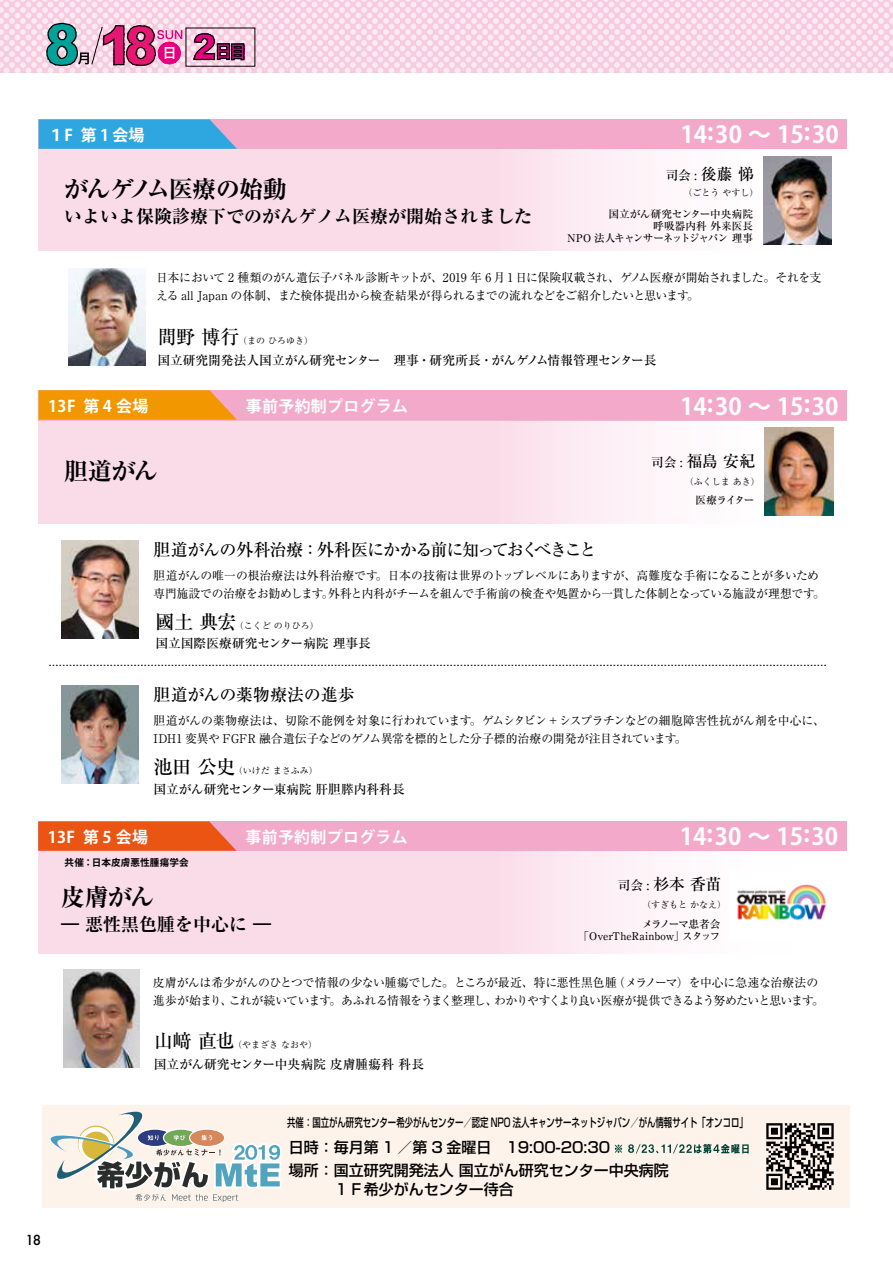
<style>
.page{position:relative;width:893px;height:1263px;background:#fff}
.page>*{position:absolute;margin:0;border:0;box-sizing:border-box;transform-origin:0 0}
.t1{font:700 expanded 24px "Ryumin Pro";letter-spacing:-.035em;color:#000}
.t2{font:700 23.4px "Koz Go Pr 6 N";color:#fff}
.t3{font:700 expanded 18px "Ryumin Pro";color:#000}
.t4{font:500 16.95px "Ryumin Pro";letter-spacing:-.06em;color:#000}
.t5{font:500 16.95px "Ryumin Pro";letter-spacing:-.015em;color:#000}
.t6{font:700 15.9px "Koz Go Pr 6 N";letter-spacing:.02em;color:#fff}
.t7{font:500 15.9px "Ryumin Pro";letter-spacing:-.03em;color:#000}
.t8{font:15px/22.5px "Shin Go Pro Medium 90 pv RKSJ H";color:#000}
.t9{font:500 13.5px "Futura";color:#000}
.t10{font:500 12.75px "Ryumin Pro";letter-spacing:-.005em;color:#000}
.t11{font:12px/18px "Ryumin Pro";letter-spacing:-.025em;color:#000}
.t12{font:12px "Shin Go Pro Medium 90 pv RKSJ H";color:#000;scale:.7 1}
.t13{font:500 10.65px/12px "Ryumin Pro";letter-spacing:-.01em;color:#000;text-align:right}
.t14{font:700 9.6px "Koz Go Pr 6 N";letter-spacing:.02em;color:#000}
.t15{font:9px "Ryumin Pro";color:#000}
.s1{font-size:15.9px}
.s2{font-weight:500;font-size:19.2px}
.s3{font-size:12.75px}
</style>
<div class="page">
<div style="left:38px;top:421px;width:808px;height:102px;background:linear-gradient(to right,#fbd4e6,#f9f5f5)"></div>
<div style="left:38px;top:852px;width:808px;height:102px;background:linear-gradient(to right,#f8d1e2,#fffbfd)"></div>
<img style="left:764px;top:427px;width:69px;height:88px">
<img style="left:729px;top:871px;width:104px;height:69px">
<div style="left:38px;top:149px;width:808px;height:102px;background:linear-gradient(to right,#f8d1e2,#fffbfd)"></div>
<img style="left:763px;top:156px;width:69px;height:88px">
<img style="left:63px;top:970px;width:77px;height:97px">
<img style="left:62px;top:686px;width:76px;height:98px">
<img style="left:62px;top:541px;width:76px;height:98px">
<img style="left:69px;top:268px;width:76px;height:98px">
<svg style="left:0;top:0;width:893px;height:72px;background:#f8d7e5"></svg>
<svg style="left:193px;top:33px;width:52px;height:28px"></svg>
<svg style="left:46px;top:22px;width:136px;height:45px;background:#b684a4"></svg>
<div style="left:39px;top:119px;width:808px;height:30px;background:#f3a9c9"></div>
<svg style="left:39px;top:119px;width:198px;height:30px;background:#3fa7dd"></svg>
<div style="left:38px;top:390px;width:809px;height:30px;background:#f3a9c9"></div>
<div style="left:38px;top:821px;width:808px;height:30px;background:#f3a9c9"></div>
<svg style="left:39px;top:390px;width:198px;height:30px;background:#f39812"></svg>
<svg style="left:38px;top:821px;width:198px;height:30px;background:#ea5c23"></svg>
<svg style="left:49px;top:665px;width:777px;height:1px"></svg>
<div style="left:43px;top:1106px;width:807px;height:102px;background:#fdf3eb"></div>
<img style="left:766px;top:1123px;width:68px;height:67px">
<svg style="left:50px;top:1111px;width:232px;height:91px"></svg>
<svg style="left:615px;top:1144px;width:7px;height:9px"></svg>
<svg style="left:628px;top:1143px;width:121px;height:11px"></svg>
<h3 class="t6" style="left:48px;top:126px;width:98px">１F 第1会場</h3>
<h2 class="t2" style="left:680px;top:121px;width:160px">14:30 〜 15:30</h2>
<h1 class="t1" style="left:64px;top:170px;width:224px">がんゲノム医療の始動</h1>
<h3 class="t3" style="left:64px;top:202px;width:470px">いよいよ保険診療下でのがんゲノム医療が開始されました</h3>
<p class="t10" style="left:666px;top:166px;width:90px">司会 : <span class="s1">後藤 悌</span></p>
<p class="t15" style="left:684px;top:185px;width:76px">（ごとう やすし）</p>
<p class="t13" style="left:568px;top:207px;width:187px">国立がん研究センター中央病院<br>呼吸器内科 外来医長<br>NPO 法人キャンサーネットジャパン 理事</p>
<p class="t11" style="left:156px;top:267px;width:667px">日本において 2 種類のがん遺伝子パネル診断キットが、2019 年 6 月 1 日に保険収載され、ゲノム医療が開始されました。それを支える all Japan の体制、また検体提出から検査結果が得られるまでの流れなどをご紹介したいと思います。</p>
<p class="t15" style="left:158px;top:334px;width:157px"><span class="s2">間野 博行</span>（まの ひろゆき）</p>
<p class="t10" style="left:158px;top:350px;width:501px">国立研究開発法人国立がん研究センター　理事・研究所長・がんゲノム情報管理センター長</p>
<h3 class="t6" style="left:48px;top:397px;width:102px">13F 第 4 会場</h3>
<h2 class="t2" style="left:680px;top:393px;width:160px">14:30 〜 15:30</h2>
<h3 class="t6" style="left:246px;top:397px;width:164px">事前予約制プログラム</h3>
<h1 class="t1" style="left:64px;top:452px;width:95px">胆道がん</h1>
<h3 class="t4" style="left:154px;top:537px;width:444px">胆道がんの外科治療：外科医にかかる前に知っておくべきこと</h3>
<h3 class="t7" style="left:651px;top:448px;width:106px"><span class="s3">司会 :</span> 福島 安紀</h3>
<p class="t15" style="left:685px;top:474px;width:76px">（ふくしま あき）</p>
<p class="t13" style="left:696px;top:493px;width:60px">医療ライター</p>
<p class="t11" style="left:154px;top:566px;width:673px">胆道がんの唯一の根治療法は外科治療です。日本の技術は世界のトップレベルにありますが、高難度な手術になることが多いため専門施設での治療をお勧めします。外科と内科がチームを組んで手術前の検査や処置から一貫した体制となっている施設が理想です。</p>
<p class="t15" style="left:156px;top:618px;width:165px"><span class="s2">國土 典宏</span>（こくど のりひろ）</p>
<p class="t10" style="left:156px;top:633px;width:217px">国立国際医療研究センター病院 理事長</p>
<h3 class="t5" style="left:154px;top:681px;width:203px">胆道がんの薬物療法の進歩</h3>
<p class="t11" style="left:154px;top:710px;width:673px">胆道がんの薬物療法は、切除不能例を対象に行われています。ゲムシタビン + シスプラチンなどの細胞障害性抗がん剤を中心に、<br>IDH1 変異や FGFR 融合遺伝子などのゲノム異常を標的とした分子標的治療の開発が注目されています。</p>
<p class="t15" style="left:153px;top:763px;width:166px"><span class="s2">池田 公史</span>（いけだ まさふみ）</p>
<p class="t10" style="left:153px;top:779px;width:253px">国立がん研究センター東病院肝胆膵内科科長</p>
<h3 class="t6" style="left:48px;top:828px;width:102px">13F 第 5 会場</h3>
<p class="t14" style="left:65px;top:857px;width:126px">共催：日本皮膚悪性腫瘍学会</p>
<h3 class="t6" style="left:246px;top:828px;width:164px">事前予約制プログラム</h3>
<h1 class="t1" style="left:61px;top:878px;width:95px">皮膚がん</h1>
<h3 class="t3" style="left:61px;top:910px;width:211px">― 悪性黒色腫を中心に ―</h3>
<h2 class="t2" style="left:680px;top:824px;width:160px">14:30 〜 15:30</h2>
<h3 class="t7" style="left:618px;top:871px;width:105px"><span class="s3">司会 :</span> 杉本 香苗</h3>
<p class="t15" style="left:642px;top:898px;width:85px">（すぎもと かなえ）</p>
<p class="t13" style="left:578px;top:917px;width:144px">メラノーマ患者会「OverTheRainbow」スタッフ</p>
<p class="t11" style="left:153px;top:972px;width:673px">皮膚がんは希少がんのひとつで情報の少ない腫瘍でした。ところが最近、特に悪性黒色腫（メラノーマ）を中心に急速な治療法の進歩が始まり、これが続いています。あふれる情報をうまく整理し、わかりやすくより良い医療が提供できるよう努めたいと思います。</p>
<p class="t15" style="left:154px;top:1038px;width:165px"><span class="s2">山﨑 直也</span>（やまざき なおや）</p>
<p class="t10" style="left:154px;top:1054px;width:272px">国立がん研究センター中央病院 皮膚腫瘍科 科長</p>
<p class="t9" style="left:26px;top:1231px;width:17px">18</p>
<p class="t12" style="left:287px;top:1113px;width:659px">共催：国立がん研究センター希少がんセンター／認定 NPO 法人キャンサーネットジャパン／がん情報サイト「オンコロ」</p>
<p class="t8" style="left:289px;top:1134px;width:381px">日時：毎月第 1 ／第 3 金曜日　19:00-20:30<br>場所：国立研究開発法人 国立がん研究センター中央病院</p>
<p class="t8" style="left:289px;top:1176px;width:227px">　　　１Ｆ希少がんセンター待合</p>
</div>
